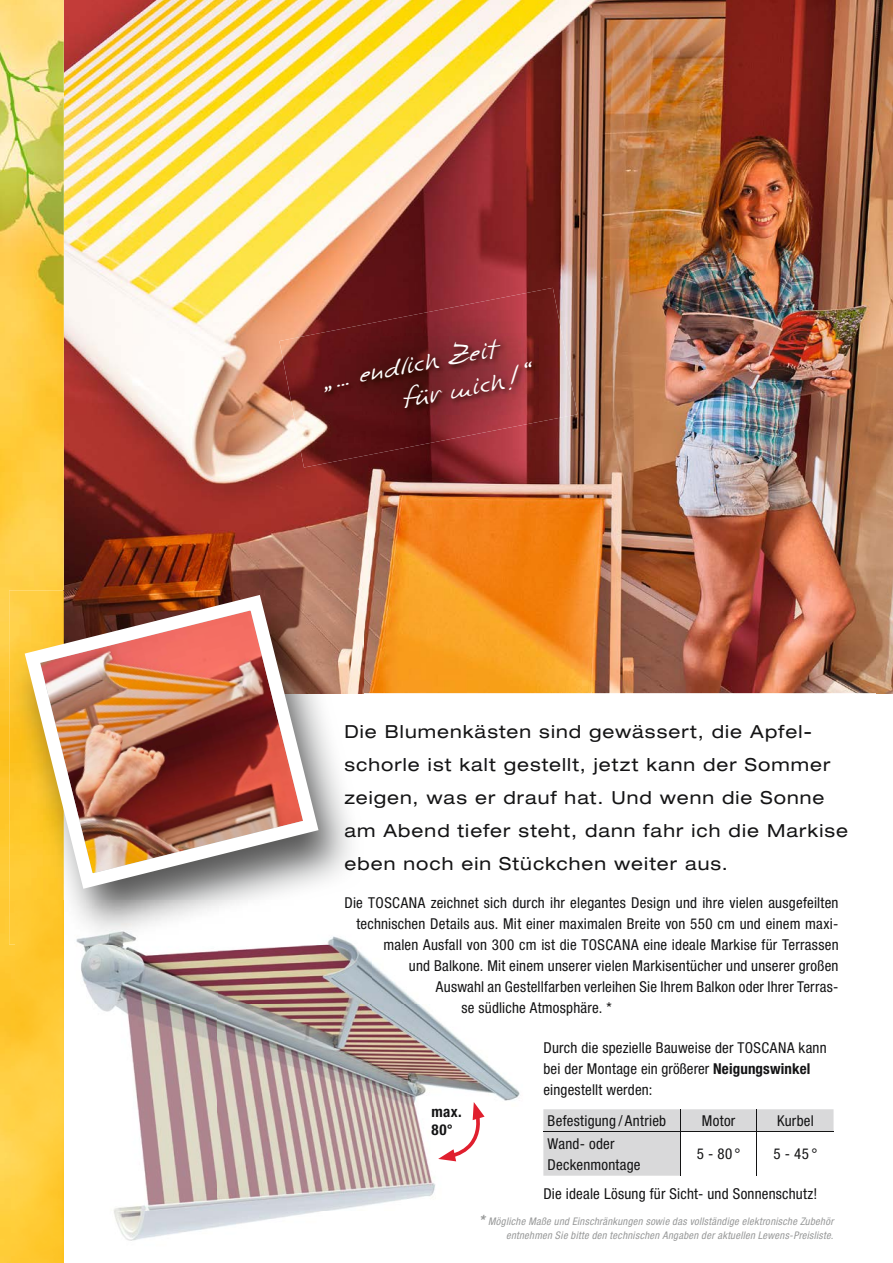
<style>
.page{position:relative;width:893px;height:1263px;background:#fff}
.page>*{position:absolute;margin:0;border:0;box-sizing:border-box;transform-origin:0 0}
.t1{font:italic 27px/33px "Claude Handwriting";color:#fff;scale:1.25 1}
.t2{font:expanded 18px/33px "Helvetica Neue LT Pro";letter-spacing:.06em;color:#141415}
.t3{font:condensed 15px/21px "Helvetica Neue LT Pro";letter-spacing:.015em;color:#141415}
.t4{font:700 condensed 15px/18px "Helvetica Neue LT Pro";color:#141415}
.t5{font:italic condensed 10.5px/13.5px "Helvetica Neue LT Pro";letter-spacing:.03em;color:#989999;text-align:right}
.s1{font-weight:700}
.s2{font-weight:700;font-size:14.25px}
</style>
<div class="page">
<img style="left:64px;top:0;width:829px;height:693px">
<img style="left:0;top:0;width:64px;height:1263px">
<img style="left:9px;top:590px;width:354px;height:355px">
<img style="left:64px;top:590px;width:299px;height:103px">
<img style="left:25px;top:595px;width:293px;height:294px">
<img style="left:81px;top:945px;width:137px;height:266px">
<img style="left:218px;top:901px;width:302px;height:310px">
<img style="left:114px;top:1211px;width:207px;height:30px">
<img style="left:16px;top:901px;width:48px;height:362px">
<svg style="left:438px;top:1102px;width:47px;height:59px"></svg>
<img style="left:876px;top:357px;width:17px;height:337px">
<img style="left:279px;top:288px;width:298px;height:179px">
<img style="left:322px;top:336px;width:216px;height:78px">
<svg style="left:543px;top:1109px;width:290px;height:67px"></svg>
<hr style="left:543px;top:1131px;width:137px;height:1px;background:#141415">
<hr style="left:680px;top:1131px;width:77px;height:1px;background:#141415">
<hr style="left:680px;top:1132px;width:1px;height:44px;background:#141415">
<hr style="left:757px;top:1131px;width:76px;height:1px;background:#141415">
<hr style="left:757px;top:1132px;width:1px;height:44px;background:#141415">
<h1 class="t1" style="left:392px;top:352px;width:105px;text-indent:-73px;rotate:-11deg">„ … endlich Zeit für mich! “</h1>
<p class="t2" style="left:344px;top:715px;width:505px">Die Blumenkästen sind gewässert, die Apfel&shy;schorle ist kalt gestellt, jetzt kann der Sommer zeigen, was er drauf hat. Und wenn die Sonne am Abend tiefer steht, dann fahr ich die Markise eben noch ein Stückchen weiter aus.</p>
<p class="t3" style="left:344px;top:892px;width:496px">Die TOSCANA zeichnet sich durch ihr elegantes Design und ihre vielen ausgefeilten</p>
<p class="t3" style="left:356px;top:913px;width:484px">technischen Details aus. Mit einer maximalen Breite von 550 cm und einem maxi-</p>
<p class="t3" style="left:383px;top:934px;width:457px">malen Ausfall von 300 cm ist die TOSCANA eine ideale Markise für Terrassen</p>
<p class="t3" style="left:409px;top:955px;width:431px">und Balkone. Mit einem unserer vielen Markisentücher und unserer großen</p>
<p class="t3" style="left:436px;top:976px;width:404px">Auswahl an Gestellfarben verleihen Sie Ihrem Balkon oder Ihrer Terras-</p>
<p class="t3" style="left:461px;top:997px;width:152px">se südliche Atmosphäre. *</p>
<p class="t4" style="left:432px;top:1102px;width:32px">max.<br>80°</p>
<p class="t3" style="left:543px;top:1037px;width:285px">Durch die spezielle Bauweise der TOSCANA kann bei der Montage ein größerer <span class="s1">Neigungswinkel </span>eingestellt werden:</p>
<p class="t3" style="left:548px;top:1110px;width:120px">Befestigung / Antrieb</p>
<p class="t3" style="left:702px;top:1110px;width:35px">Motor</p>
<p class="t3" style="left:777px;top:1110px;width:38px">Kurbel</p>
<p class="t3" style="left:548px;top:1133px;width:94px">Wand- oder<br>Deckenmontage</p>
<p class="t3" style="left:697px;top:1143px;width:45px">5 - 80 °</p>
<p class="t3" style="left:773px;top:1143px;width:45px">5 - 45 °</p>
<p class="t3" style="left:543px;top:1183px;width:276px">Die ideale Lösung für Sicht- und Sonnenschutz!</p>
<p class="t5" style="left:479px;top:1215px;width:356px"><span class="s2">*</span> Mögliche Maße und Einschränkungen sowie das vollständige elektronische Zubehör entnehmen Sie bitte den technischen Angaben der aktuellen Lewens-Preisliste.</p>
</div>
